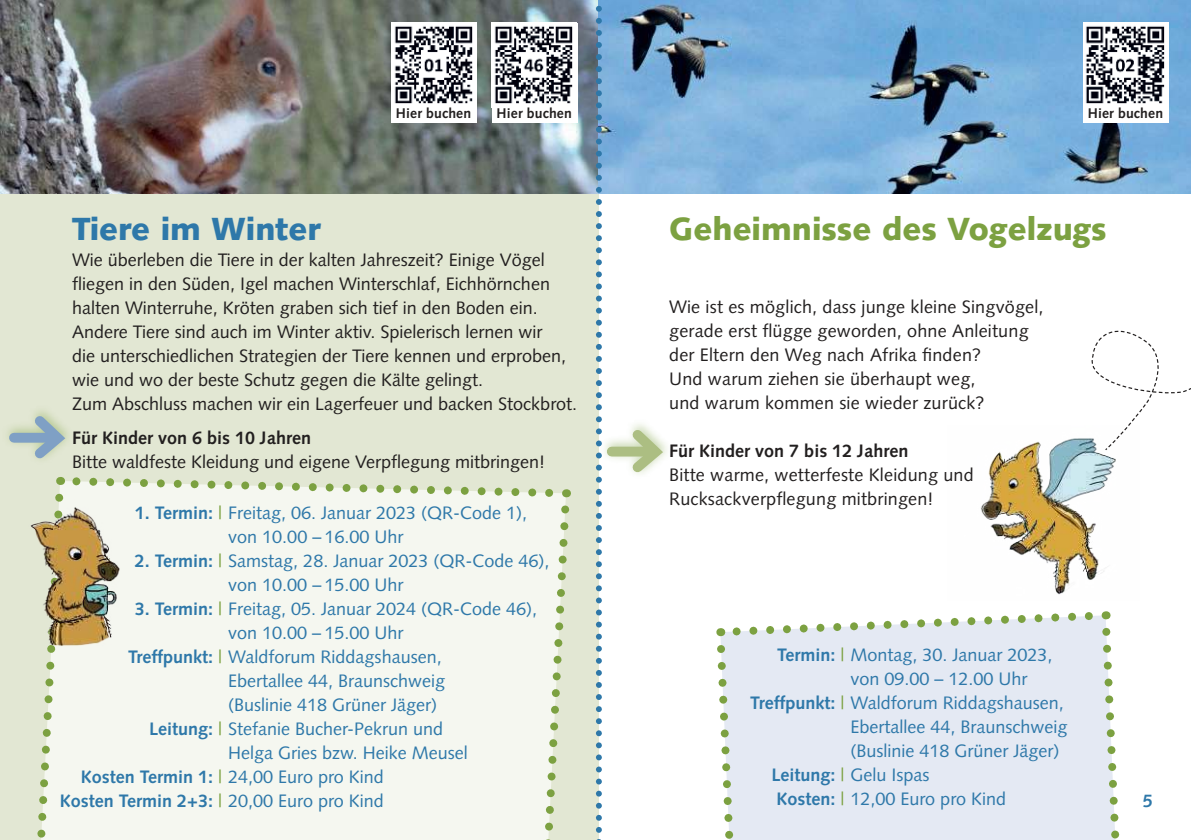
<style>
.page{position:relative;width:1191px;height:840px;background:#fff}
.page>*{position:absolute;margin:0;border:0;box-sizing:border-box;transform-origin:0 0}
.t1{font:900 32px "Syntax";color:#7ca141}
.t2{font:900 32px "Syntax";color:#2e78a9}
.t3{font:18px/24px "Syntax";color:#221f1f}
.t4{font:18px/24px "Syntax";color:#2e78a9}
.t5{font:700 18px "Syntax";color:#221f1f}
.t6{font:700 18px "Syntax";color:#2e78a9}
.t7{font:700 14px "Syntax";letter-spacing:.01em;color:#221f1f}
.s1{font-weight:700}
.s2{color:#7ca141}
.s3{font-weight:400;color:#7ca141}
.s4{font-weight:400}
</style>
<div class="page">
<div style="left:0;top:0;width:599px;height:839px;background:#e2e7d3"></div>
<div style="left:599px;top:418px;width:74px;height:60px;background:#7ca141;opacity:.45"></div>
<div style="left:612px;top:446px;width:35px;height:10px;background:#acbe82"></div>
<svg style="left:623px;top:420px;width:47px;height:58px"></svg>
<img style="left:0;top:0;width:1191px;height:193px">
<div style="left:2px;top:404px;width:73px;height:60px;background:#7ca141;opacity:.45"></div>
<div style="left:14px;top:432px;width:36px;height:10px;background:#7fa0c5"></div>
<svg style="left:26px;top:407px;width:548px;height:433px"></svg>
<svg style="left:716px;top:611px;width:404px;height:229px;background:#e3e8ef"></svg>
<svg style="left:596px;top:0;width:6px;height:840px"></svg>
<img style="left:28px;top:499px;width:106px;height:153px">
<img style="left:981px;top:438px;width:135px;height:157px">
<svg style="left:1090px;top:330px;width:101px;height:121px"></svg>
<div style="left:492px;top:23px;width:85px;height:99px;background:#fff"></div>
<img style="left:494px;top:26px;width:79px;height:78px">
<div style="left:391px;top:23px;width:85px;height:99px;background:#fff"></div>
<img style="left:394px;top:26px;width:79px;height:78px">
<div style="left:1083px;top:23px;width:85px;height:99px;background:#fff"></div>
<img style="left:1086px;top:26px;width:79px;height:78px">
<p class="t7" style="left:396px;top:108px;width:77px">Hier buchen</p>
<p class="t7" style="left:496px;top:108px;width:77px">Hier buchen</p>
<p class="t7" style="left:1087px;top:108px;width:77px">Hier buchen</p>
<h1 class="t2" style="left:72px;top:215px;width:250px">Tiere im Winter</h1>
<h1 class="t1" style="left:669px;top:215px;width:439px">Geheimnisse des Vogelzugs</h1>
<p class="t3" style="left:72px;top:249px;width:506px">Wie überleben die Tiere in der kalten Jahreszeit? Einige Vögel fliegen in den Süden, Igel machen Winterschlaf, Eichhörnchen halten Winterruhe, Kröten graben sich tief in den Boden ein.<br>Andere Tiere sind auch im Winter aktiv. Spielerisch lernen wir<br>die unterschiedlichen Strategien der Tiere kennen und erproben, wie und wo der beste Schutz gegen die Kälte gelingt.<br>Zum Abschluss machen wir ein Lagerfeuer und backen Stockbrot.</p>
<p class="t5" style="left:72px;top:430px;width:241px">Für Kinder von 6 bis 10 Jahren</p>
<p class="t3" style="left:72px;top:451px;width:474px">Bitte waldfeste Kleidung und eigene Verpflegung mitbringen!</p>
<p class="t4" style="left:228px;top:501px;width:300px;text-indent:-93px"><span class="s1">1. Termin:</span> <span class="s2">|</span> Freitag, 06. Januar 2023 (QR-Code 1), von 10.00 – 16.00 Uhr</p>
<p class="t4" style="left:228px;top:549px;width:323px;text-indent:-93px"><span class="s1">2. Termin:</span> <span class="s2">|</span> Samstag, 28. Januar 2023 (QR-Code 46), von 10.00 – 15.00 Uhr</p>
<p class="t4" style="left:135px;top:597px;width:404px"><span class="s1">3. Termin:</span> <span class="s2">|</span> Freitag, 05. Januar 2024 (QR-Code 46),</p>
<p class="t4" style="left:228px;top:621px;width:177px">von 10.00 – 15.00 Uhr</p>
<p class="t4" style="left:128px;top:645px;width:315px"><span class="s1">Treffpunkt:</span> <span class="s2">|</span> Waldforum Riddagshausen,</p>
<p class="t4" style="left:228px;top:669px;width:219px">Ebertallee 44, Braunschweig</p>
<p class="t4" style="left:228px;top:693px;width:211px">(Buslinie 418 Grüner Jäger)</p>
<p class="t4" style="left:149px;top:717px;width:296px"><span class="s1">Leitung:</span> <span class="s2">|</span> Stefanie Bucher-Pekrun und</p>
<p class="t4" style="left:228px;top:741px;width:241px">Helga Gries bzw. Heike Meusel</p>
<p class="t4" style="left:81px;top:765px;width:305px"><span class="s1">Kosten Termin 1:</span> <span class="s2">|</span> 24,00 Euro pro Kind</p>
<p class="t6" style="left:60px;top:792px;width:325px">Kosten Termin 2+3: <span class="s3">|</span> <span class="s4">20,00 Euro pro Kind</span></p>
<p class="t3" style="left:669px;top:296px;width:376px">Wie ist es möglich, dass junge kleine Singvögel, gerade erst flügge geworden, ohne Anleitung der Eltern den Weg nach Afrika finden?<br>Und warum ziehen sie überhaupt weg,<br>und warum kommen sie wieder zurück?</p>
<p class="t5" style="left:669px;top:443px;width:241px">Für Kinder von 7 bis 12 Jahren</p>
<p class="t3" style="left:669px;top:464px;width:306px">Bitte warme, wetterfeste Kleidung und<br>Rucksackverpflegung mitbringen!</p>
<p class="t4" style="left:777px;top:644px;width:277px"><span class="s1">Termin:</span> <span class="s2">|</span> Montag, 30. Januar 2023,</p>
<p class="t4" style="left:850px;top:668px;width:179px">von 09.00 – 12.00 Uhr</p>
<p class="t4" style="left:750px;top:692px;width:315px"><span class="s1">Treffpunkt:</span> <span class="s2">|</span> Waldforum Riddagshausen,</p>
<p class="t4" style="left:850px;top:716px;width:219px">Ebertallee 44, Braunschweig</p>
<p class="t4" style="left:850px;top:740px;width:211px">(Buslinie 418 Grüner Jäger)</p>
<p class="t4" style="left:771px;top:764px;width:160px"><span class="s1">Leitung:</span> <span class="s2">|</span> Gelu Ispas</p>
<p class="t4" style="left:776px;top:788px;width:231px"><span class="s1">Kosten:</span> <span class="s2">|</span> 12,00 Euro pro Kind</p>
<p class="t6" style="left:1142px;top:793px;width:12px">5</p>
</div>
